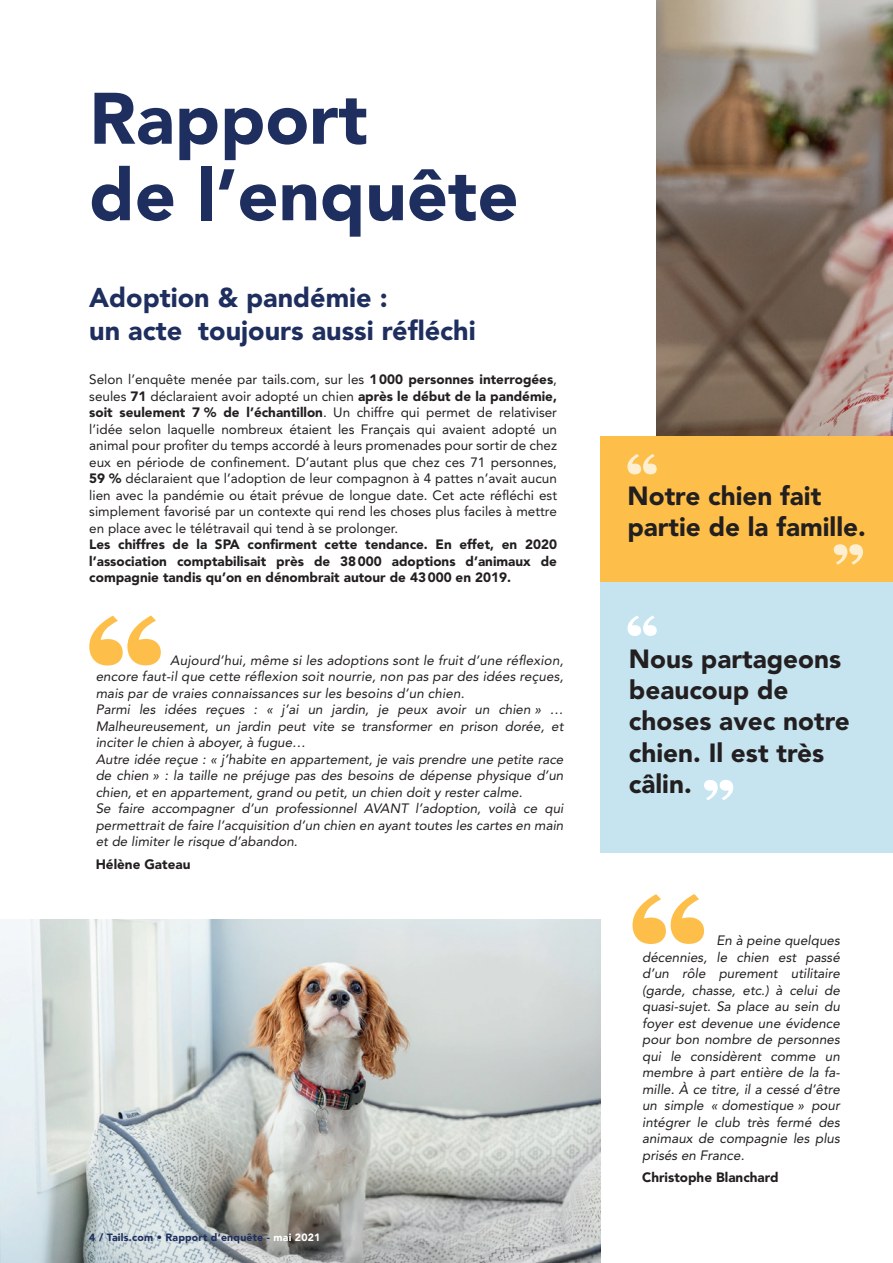
<style>
.page{position:relative;width:893px;height:1263px;background:#fff}
.page>*{position:absolute;margin:0;border:0;box-sizing:border-box;transform-origin:0 0}
.t1{font:900 72px/76.5px "Avenir LT Std";color:#1e2e5e}
.t2{font:900 27px/32.4px "Avenir LT Std";color:#1e2e5e}
.t3{font:900 26.1px/31.3px "Avenir LT Std";color:#231f20}
.t4{font:italic 13.5px/16.5px "Avenir LT Std";color:#231f20;text-align:justify}
.t5{font:13.5px/16.5px "Avenir LT Std";color:#231f20;text-align:justify}
.t6{font:900 13.5px/16.5px "Avenir LT Std";color:#231f20;text-align:justify}
.t7{font:900 10.5px "Avenir LT Std";letter-spacing:.02em;color:#1e2e5e}
.s1{font-weight:900}
.s2{color:#fff}
</style>
<div class="page">
<img style="left:0;top:919px;width:601px;height:344px">
<img style="left:656px;top:0;width:237px;height:436px">
<div style="left:601px;top:436px;width:292px;height:145px;background:#fdbf49"></div>
<svg style="left:627px;top:454px;width:30px;height:20px"></svg>
<svg style="left:632px;top:894px;width:72px;height:50px"></svg>
<svg style="left:89px;top:615px;width:72px;height:50px"></svg>
<svg style="left:834px;top:544px;width:29px;height:21px"></svg>
<div style="left:601px;top:582px;width:292px;height:271px;background:#c5e4f0"></div>
<svg style="left:627px;top:615px;width:30px;height:21px"></svg>
<svg style="left:704px;top:780px;width:29px;height:20px"></svg>
<p class="t1" style="left:89px;top:80px;width:431px">Rapport<br>de l’enquête</p>
<p class="t2" style="left:89px;top:282px;width:388px">Adoption &amp; pandémie :<br>un acte toujours aussi réfléchi</p>
<p class="t5" style="left:89px;top:371px;width:469px">Selon l’enquête menée par tails.com, sur les <span class="s1">1000 personnes interrogées</span>, seules <span class="s1">71</span> déclaraient avoir adopté un chien <span class="s1">après le début de la pandémie, soit seulement 7 % de l’échantillon</span>. Un chiffre qui permet de relativiser l’idée selon laquelle nombreux étaient les Français qui avaient adopté un animal pour profiter du temps accordé à leurs promenades pour sortir de chez eux en période de confinement. D’autant plus que chez ces 71 personnes, <span class="s1">59 %</span> déclaraient que l’adoption de leur compagnon à 4 pattes n’avait aucun lien avec la pandémie ou était prévue de longue date. Cet acte réfléchi est simplement favorisé par un contexte qui rend les choses plus faciles à mettre en place avec le télétravail qui tend à se prolonger.</p>
<p class="t6" style="left:89px;top:536px;width:469px">Les chiffres de la SPA confirment cette tendance. En effet, en 2020 l’association comptabilisait près de 38000 adoptions d’animaux de compagnie tandis qu’on en dénombrait autour de 43000 en 2019.</p>
<p class="t4" style="left:96px;top:652px;width:469px;text-indent:75px">Aujourd’hui, même si les adoptions sont le fruit d’une réflexion, encore faut-il que cette réflexion soit nourrie, non pas par des idées reçues, mais par de vraies connaissances sur les besoins d’un chien.</p>
<p class="t4" style="left:96px;top:701px;width:469px">Parmi les idées reçues : « j’ai un jardin, je peux avoir un chien » … Malheureusement, un jardin peut vite se transformer en prison dorée, et inciter le chien à aboyer, à fugue…</p>
<p class="t4" style="left:96px;top:751px;width:469px">Autre idée reçue : « j’habite en appartement, je vais prendre une petite race de chien » : la taille ne préjuge pas des besoins de dépense physique d’un chien, et en appartement, grand ou petit, un chien doit y rester calme.</p>
<p class="t4" style="left:96px;top:800px;width:469px">Se faire accompagner d’un professionnel AVANT l’adoption, voilà ce qui permettrait de faire l’acquisition d’un chien en ayant toutes les cartes en main et de limiter le risque d’abandon.</p>
<p class="t6" style="left:96px;top:856px;width:96px">Hélène Gateau</p>
<p class="t7" style="left:89px;top:1231px;width:233px">4 / Tails.com • Rapport d’enquête - <span class="s2">mai 2021</span></p>
<p class="t3" style="left:627px;top:480px;width:240px">Notre chien fait partie de la famille.</p>
<p class="t3" style="left:629px;top:643px;width:222px">Nous partageons beaucoup de choses avec notre chien. Il est très câlin.</p>
<p class="t4" style="left:642px;top:932px;width:199px;text-indent:75px">En à peine quelques décennies, le chien est passé d’un rôle purement utilitaire (garde, chasse, etc.) à celui de quasi-sujet. Sa place au sein du foyer est devenue une évidence pour bon nombre de personnes qui le considèrent comme un membre à part entière de la fa&shy;mille. À ce titre, il a cessé d’être un simple « domestique » pour intégrer le club très fermé des animaux de compagnie les plus prisés en France.</p>
<p class="t6" style="left:642px;top:1169px;width:138px">Christophe Blanchard</p>
</div>
